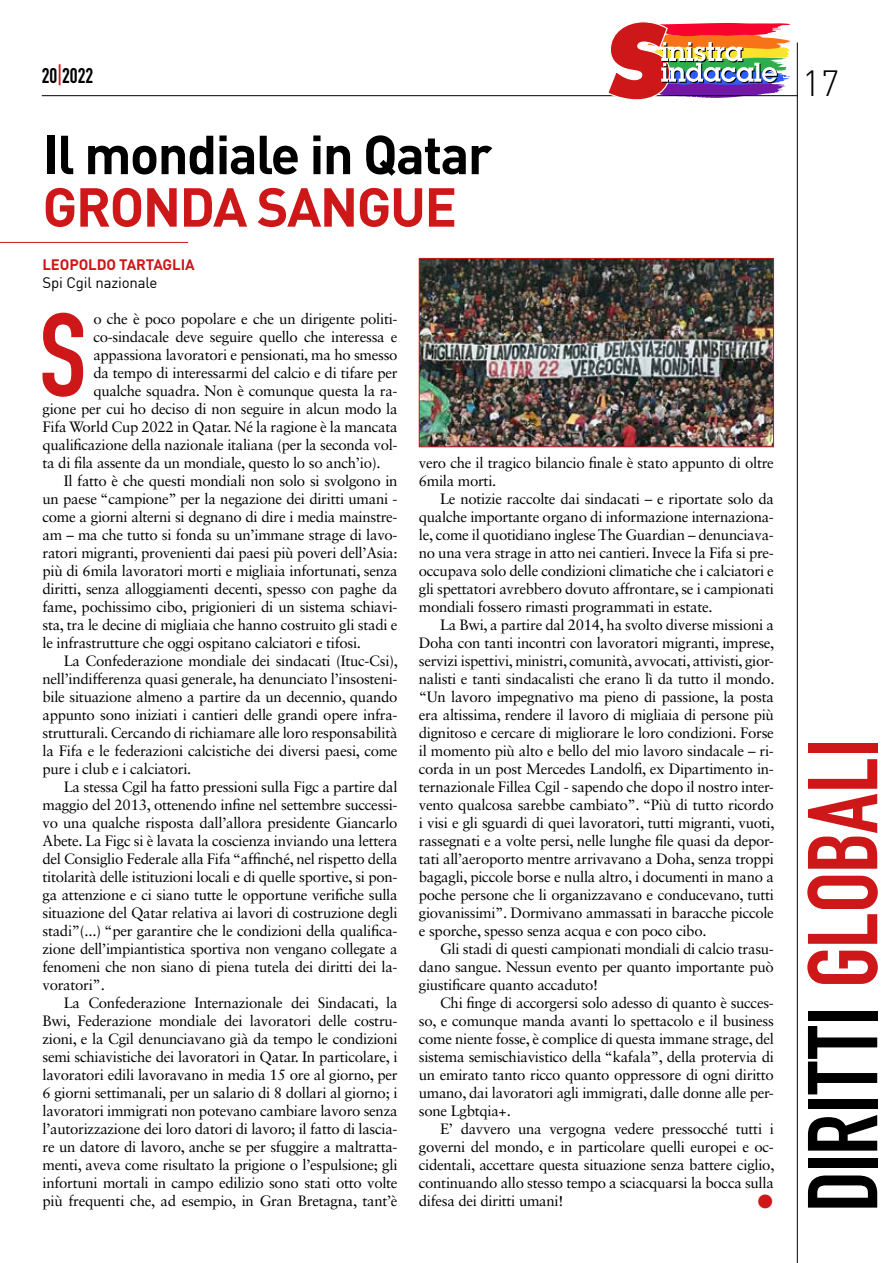
<style>
.page{position:relative;width:893px;height:1263px;background:#fff}
.page>*{position:absolute;margin:0;border:0;box-sizing:border-box;transform-origin:0 0}
.t1{font:116.1px "DIN Engschrift Std";color:#cd1719}
.t2{font:97.35px "DIN Engschrift Std";letter-spacing:-.005em;color:#000}
.t3{font:700 54px "DIN";letter-spacing:-.03em;color:#000}
.t4{font:700 54px "DIN";letter-spacing:-.03em;color:#cd1719}
.t5{font:300 36px "DIN";color:#000}
.t6{font:21px "DIN Engschrift Std";color:#000}
.t7{font:15px/18px "Sabon LT Std";letter-spacing:-.02em;color:#000;text-align:justify}
.t8{font:700 15px "DIN";letter-spacing:-.01em;color:#cd1719}
.t9{font:15px "DIN";letter-spacing:-.01em;color:#000}
.t10{font:15px "Zapf Dingbats IT Cby BT";color:#cd1719}
.s1{color:#cd1719}
</style>
<div class="page">
<hr style="left:42px;top:95px;width:756px;height:1px;background:#000">
<hr style="left:797px;top:43px;width:1px;height:1220px;background:#000">
<svg style="left:606px;top:22px;width:185px;height:78px"></svg>
<hr style="left:0;top:242px;width:188px;height:1px;background:#cd1719">
<img style="left:421px;top:260px;width:351px;height:185px">
<div style="left:419px;top:258px;width:355px;height:189px;border:1px solid #cd1719"></div>
<h3 class="t6" style="left:42px;top:63px;width:53px">20<span class="s1">|</span>2022</h3>
<h3 class="t5" style="left:802px;top:61px;width:39px">17</h3>
<h3 class="t3" style="left:43px;top:119px;width:451px">Il mondiale in Qatar</h3>
<h3 class="t4" style="left:43px;top:172px;width:416px">GRONDA SANGUE</h3>
<p class="t8" style="left:43px;top:255px;width:154px">LEOPOLDO TARTAGLIA</p>
<p class="t9" style="left:43px;top:273px;width:116px">Spi Cgil nazionale</p>
<h1 class="t1" style="left:39px;top:287px;width:49px">S</h1>
<p class="t7" style="left:93px;top:310px;width:306px">o che è poco popolare e che un dirigente politi-</p>
<p class="t7" style="left:93px;top:328px;width:306px">co-sindacale deve seguire quello che interessa e</p>
<p class="t7" style="left:93px;top:346px;width:306px">appassiona lavoratori e pensionati, ma ho smesso</p>
<p class="t7" style="left:93px;top:364px;width:306px">da tempo di interessarmi del calcio e di tifare per</p>
<p class="t7" style="left:93px;top:382px;width:306px">qualche squadra. Non è comunque questa la ra-</p>
<p class="t7" style="left:43px;top:400px;width:357px">gione per cui ho deciso di non seguire in alcun modo la</p>
<p class="t7" style="left:43px;top:418px;width:357px">Fifa World Cup 2022 in Qatar. Né la ragione è la mancata</p>
<p class="t7" style="left:43px;top:436px;width:357px">qualificazione della nazionale italiana (per la seconda vol-</p>
<p class="t7" style="left:43px;top:454px;width:340px">ta di fila assente da un mondiale, questo lo so anch’io).</p>
<p class="t7" style="left:64px;top:472px;width:335px">Il fatto è che questi mondiali non solo si svolgono in</p>
<p class="t7" style="left:43px;top:490px;width:357px">un paese “campione” per la negazione dei diritti umani -</p>
<p class="t7" style="left:43px;top:508px;width:357px">come a giorni alterni si degnano di dire i media mainstre-</p>
<p class="t7" style="left:43px;top:526px;width:357px">am – ma che tutto si fonda su un’immane strage di lavo-</p>
<p class="t7" style="left:43px;top:544px;width:357px">ratori migranti, provenienti dai paesi più poveri dell’Asia:</p>
<p class="t7" style="left:43px;top:562px;width:357px">più di 6mila lavoratori morti e migliaia infortunati, senza</p>
<p class="t7" style="left:43px;top:580px;width:357px">diritti, senza alloggiamenti decenti, spesso con paghe da</p>
<p class="t7" style="left:43px;top:598px;width:357px">fame, pochissimo cibo, prigionieri di un sistema schiavi-</p>
<p class="t7" style="left:43px;top:616px;width:357px">sta, tra le decine di migliaia che hanno costruito gli stadi e</p>
<p class="t7" style="left:43px;top:634px;width:320px">le infrastrutture che oggi ospitano calciatori e tifosi.</p>
<p class="t7" style="left:64px;top:652px;width:336px">La Confederazione mondiale dei sindacati (Ituc-Csi),</p>
<p class="t7" style="left:43px;top:670px;width:357px">nell’indifferenza quasi generale, ha denunciato l’insosteni-</p>
<p class="t7" style="left:43px;top:688px;width:357px">bile situazione almeno a partire da un decennio, quando</p>
<p class="t7" style="left:43px;top:706px;width:357px">appunto sono iniziati i cantieri delle grandi opere infra-</p>
<p class="t7" style="left:43px;top:724px;width:357px">strutturali. Cercando di richiamare alle loro responsabilità</p>
<p class="t7" style="left:43px;top:742px;width:357px">la Fifa e le federazioni calcistiche dei diversi paesi, come</p>
<p class="t7" style="left:43px;top:760px;width:150px">pure i club e i calciatori.</p>
<p class="t7" style="left:64px;top:778px;width:335px">La stessa Cgil ha fatto pressioni sulla Figc a partire dal</p>
<p class="t7" style="left:43px;top:796px;width:357px">maggio del 2013, ottenendo infine nel settembre successi-</p>
<p class="t7" style="left:43px;top:814px;width:357px">vo una qualche risposta dall’allora presidente Giancarlo</p>
<p class="t7" style="left:43px;top:832px;width:357px">Abete. La Figc si è lavata la coscienza inviando una lettera</p>
<p class="t7" style="left:43px;top:850px;width:357px">del Consiglio Federale alla Fifa “affinché, nel rispetto della</p>
<p class="t7" style="left:43px;top:868px;width:356px">titolarità delle istituzioni locali e di quelle sportive, si pon-</p>
<p class="t7" style="left:43px;top:886px;width:357px">ga attenzione e ci siano tutte le opportune verifiche sulla</p>
<p class="t7" style="left:43px;top:904px;width:357px">situazione del Qatar relativa ai lavori di costruzione degli</p>
<p class="t7" style="left:43px;top:922px;width:357px">stadi”(...) “per garantire che le condizioni della qualifica-</p>
<p class="t7" style="left:43px;top:940px;width:357px">zione dell’impiantistica sportiva non vengano collegate a</p>
<p class="t7" style="left:43px;top:958px;width:357px">fenomeni che non siano di piena tutela dei diritti dei la-</p>
<p class="t7" style="left:43px;top:976px;width:64px">voratori”.</p>
<p class="t7" style="left:64px;top:994px;width:335px">La Confederazione Internazionale dei Sindacati, la</p>
<p class="t7" style="left:43px;top:1012px;width:357px">Bwi, Federazione mondiale dei lavoratori delle costru-</p>
<p class="t7" style="left:43px;top:1030px;width:356px">zioni, e la Cgil denunciavano già da tempo le condizioni</p>
<p class="t7" style="left:43px;top:1048px;width:356px">semi schiavistiche dei lavoratori in Qatar. In particolare, i</p>
<p class="t7" style="left:43px;top:1066px;width:357px">lavoratori edili lavoravano in media 15 ore al giorno, per</p>
<p class="t7" style="left:43px;top:1084px;width:356px">6 giorni settimanali, per un salario di 8 dollari al giorno; i</p>
<p class="t7" style="left:43px;top:1102px;width:357px">lavoratori immigrati non potevano cambiare lavoro senza</p>
<p class="t7" style="left:43px;top:1120px;width:357px">l’autorizzazione dei loro datori di lavoro; il fatto di lascia-</p>
<p class="t7" style="left:43px;top:1138px;width:357px">re un datore di lavoro, anche se per sfuggire a maltratta-</p>
<p class="t7" style="left:43px;top:1156px;width:357px">menti, aveva come risultato la prigione o l’espulsione; gli</p>
<p class="t7" style="left:43px;top:1174px;width:357px">infortuni mortali in campo edilizio sono stati otto volte</p>
<p class="t7" style="left:43px;top:1192px;width:357px">più frequenti che, ad esempio, in Gran Bretagna, tant’è</p>
<p class="t7" style="left:419px;top:454px;width:357px">vero che il tragico bilancio finale è stato appunto di oltre<br>6mila morti.</p>
<p class="t7" style="left:419px;top:490px;width:357px;text-indent:21px">Le notizie raccolte dai sindacati – e riportate solo da qualche importante organo di informazione internaziona&shy;le, come il quotidiano inglese The Guardian – denunciava&shy;no una vera strage in atto nei cantieri. Invece la Fifa si pre&shy;occupava solo delle condizioni climatiche che i calciatori e gli spettatori avrebbero dovuto affrontare, se i campionati mondiali fossero rimasti programmati in estate.</p>
<p class="t7" style="left:419px;top:616px;width:357px;text-indent:21px">La Bwi, a partire dal 2014, ha svolto diverse missioni a Doha con tanti incontri con lavoratori migranti, imprese, servizi ispettivi, ministri, comunità, avvocati, attivisti, gior&shy;nalisti e tanti sindacalisti che erano lì da tutto il mondo. “Un lavoro impegnativo ma pieno di passione, la posta era altissima, rendere il lavoro di migliaia di persone più dignitoso e cercare di migliorare le loro condizioni. Forse il momento più alto e bello del mio lavoro sindacale – ri&shy;corda in un post Mercedes Landolfi, ex Dipartimento in&shy;ternazionale Fillea Cgil - sapendo che dopo il nostro inter&shy;vento qualcosa sarebbe cambiato”. “Più di tutto ricordo i visi e gli sguardi di quei lavoratori, tutti migranti, vuoti, rassegnati e a volte persi, nelle lunghe file quasi da depor&shy;tati all’aeroporto mentre arrivavano a Doha, senza troppi bagagli, piccole borse e nulla altro, i documenti in mano a poche persone che li organizzavano e conducevano, tutti giovanissimi”. Dormivano ammassati in baracche piccole e sporche, spesso senza acqua e con poco cibo.</p>
<p class="t7" style="left:419px;top:940px;width:357px;text-indent:21px">Gli stadi di questi campionati mondiali di calcio trasu&shy;dano sangue. Nessun evento per quanto importante può giustificare quanto accaduto!</p>
<p class="t7" style="left:419px;top:994px;width:357px;text-indent:21px">Chi finge di accorgersi solo adesso di quanto è succes&shy;so, e comunque manda avanti lo spettacolo e il business come niente fosse, è complice di questa immane strage, del sistema semischiavistico della “kafala”, della protervia di un emirato tanto ricco quanto oppressore di ogni diritto umano, dai lavoratori agli immigrati, dalle donne alle per&shy;sone Lgbtqia+.</p>
<p class="t7" style="left:419px;top:1120px;width:357px;text-indent:21px">E’ davvero una vergogna vedere pressocché tutti i governi del mondo, e in particolare quelli europei e oc&shy;cidentali, accettare questa situazione senza battere ciglio, continuando allo stesso tempo a sciacquarsi la bocca sulla difesa dei diritti umani!</p>
<p class="t10" style="left:758px;top:1194px;width:16px">●</p>
<h2 class="t2" style="left:786px;top:1212px;width:475px;rotate:-90deg">DIRITTI <span class="s1">GLOBALI</span></h2>
</div>
